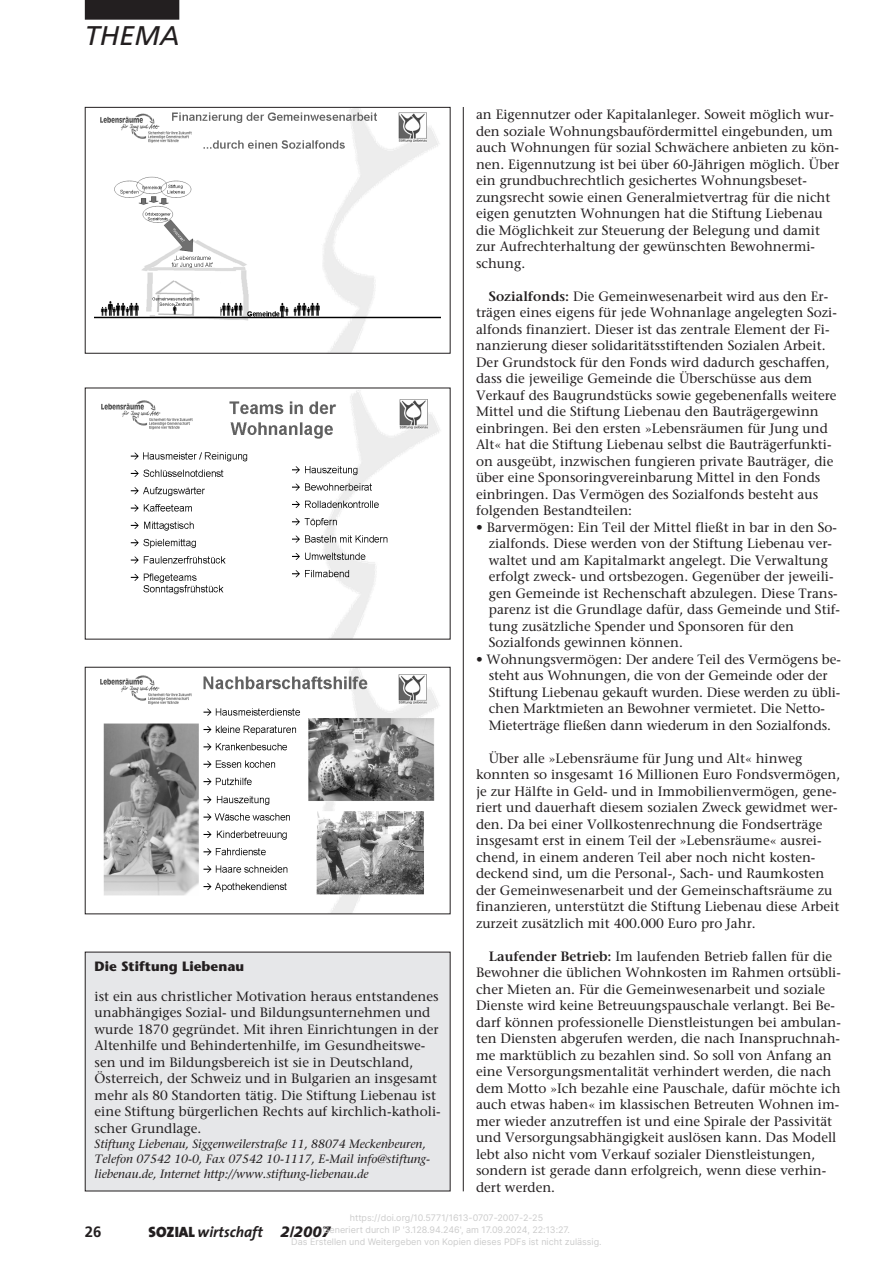
<style>
.page{position:relative;width:893px;height:1263px;background:#fff}
.page>*{position:absolute;margin:0;border:0;box-sizing:border-box;transform-origin:0 0}
.t1{font:italic 27px "Frutiger";color:#231f20}
.t2{font:italic 700 15px "The Sans";color:#231f20}
.t3{font:700 15px "Frutiger";color:#231f20}
.t4{font:13.5px/16.5px "Stone Serif";color:#231f20}
.t5{font:700 13.5px "Stone Sans";color:#231f20}
.t6{font:italic 12px/15px "Stone Serif";color:#231f20}
.t7{font:9px/12px "Inter";color:#ccc;text-align:center}
.s1{font-weight:600}
.s2{font-family:"The Sans Black Caps";font-weight:400;font-style:normal}
.s3{font-family:"Frutiger";font-weight:900}
</style>
<div class="page">
<hr style="left:463px;top:107px;width:1px;height:1084px;background:#231f20">
<div style="left:85px;top:0;width:94px;height:20px;background:#231f20"></div>
<div style="left:85px;top:952px;width:365px;height:239px;background:#e6e7e9"></div>
<img style="left:100px;top:669px;width:339px;height:243px">
<div style="left:85px;top:667px;width:365px;height:247px;border:1px solid #231f20"></div>
<img style="left:101px;top:390px;width:339px;height:247px">
<img style="left:95px;top:109px;width:345px;height:243px">
<div style="left:85px;top:107px;width:365px;height:247px;border:1px solid #231f20"></div>
<h1 class="t1" style="left:85px;top:25px;width:96px">THEMA</h1>
<p class="t4" style="left:476px;top:108px;width:365px">an Eigennutzer oder Kapitalanleger. Soweit möglich wur&shy;den soziale Wohnungsbaufördermittel eingebunden, um auch Wohnungen für sozial Schwächere anbieten zu kön&shy;nen. Eigennutzung ist bei über 60-Jährigen möglich. Über ein grundbuchrechtlich gesichertes Wohnungsbeset&shy;zungsrecht sowie einen Generalmietvertrag für die nicht eigen genutzten Wohnungen hat die Stiftung Liebenau die Möglichkeit zur Steuerung der Belegung und damit zur Aufrechterhaltung der gewünschten Bewohnermi&shy;schung.</p>
<p class="t4" style="left:476px;top:289px;width:362px;text-indent:13px"><span class="s1">Sozialfonds:</span> Die Gemeinwesenarbeit wird aus den Er&shy;trägen eines eigens für jede Wohnanlage angelegten Sozi&shy;alfonds finanziert. Dieser ist das zentrale Element der Fi&shy;nanzierung dieser solidaritätsstiftenden Sozialen Arbeit.<br>Der Grundstock für den Fonds wird dadurch geschaffen, dass die jeweilige Gemeinde die Überschüsse aus dem Verkauf des Baugrundstücks sowie gegebenenfalls weitere Mittel und die Stiftung Liebenau den Bauträgergewinn einbringen. Bei den ersten »Lebensräumen für Jung und Alt« hat die Stiftung Liebenau selbst die Bauträgerfunkti&shy;on ausgeübt, inzwischen fungieren private Bauträger, die über eine Sponsoringvereinbarung Mittel in den Fonds einbringen. Das Vermögen des Sozialfonds besteht aus folgenden Bestandteilen:</p>
<p class="t4" style="left:489px;top:520px;width:353px;text-indent:-13px">• Barvermögen: Ein Teil der Mittel fließt in bar in den So&shy;zialfonds. Diese werden von der Stiftung Liebenau ver&shy;waltet und am Kapitalmarkt angelegt. Die Verwaltung erfolgt zweck- und ortsbezogen. Gegenüber der jeweili&shy;gen Gemeinde ist Rechenschaft abzulegen. Diese Trans&shy;parenz ist die Grundlage dafür, dass Gemeinde und Stif&shy;tung zusätzliche Spender und Sponsoren für den Sozialfonds gewinnen können.</p>
<p class="t4" style="left:489px;top:652px;width:354px;text-indent:-13px">• Wohnungsvermögen: Der andere Teil des Vermögens be&shy;steht aus Wohnungen, die von der Gemeinde oder der Stiftung Liebenau gekauft wurden. Diese werden zu übli&shy;chen Marktmieten an Bewohner vermietet. Die Netto-Mieterträge fließen dann wiederum in den Sozialfonds.</p>
<p class="t4" style="left:476px;top:751px;width:366px;text-indent:13px">Über alle »Lebensräume für Jung und Alt« hinweg konnten so insgesamt 16 Millionen Euro Fondsvermögen, je zur Hälfte in Geld- und in Immobilienvermögen, gene&shy;riert und dauerhaft diesem sozialen Zweck gewidmet wer&shy;den. Da bei einer Vollkostenrechnung die Fondserträge insgesamt erst in einem Teil der »Lebensräume« ausrei&shy;chend, in einem anderen Teil aber noch nicht kosten&shy;deckend sind, um die Personal-, Sach- und Raumkosten der Gemeinwesenarbeit und der Gemeinschaftsräume zu finanzieren, unterstützt die Stiftung Liebenau diese Arbeit zurzeit zusätzlich mit 400.000 Euro pro Jahr.</p>
<p class="t4" style="left:476px;top:949px;width:366px;text-indent:13px"><span class="s1">Laufender Betrieb:</span> Im laufenden Betrieb fallen für die Bewohner die üblichen Wohnkosten im Rahmen ortsübli&shy;cher Mieten an. Für die Gemeinwesenarbeit und soziale Dienste wird keine Betreuungspauschale verlangt. Bei Be&shy;darf können professionelle Dienstleistungen bei ambulan&shy;ten Diensten abgerufen werden, die nach Inanspruchnah&shy;me marktüblich zu bezahlen sind. So soll von Anfang an eine Versorgungsmentalität verhindert werden, die nach dem Motto »Ich bezahle eine Pauschale, dafür möchte ich auch etwas haben« im klassischen Betreuten Wohnen im&shy;mer wieder anzutreffen ist und eine Spirale der Passivität und Versorgungsabhängigkeit auslösen kann. Das Modell lebt also nicht vom Verkauf sozialer Dienstleistungen, sondern ist gerade dann erfolgreich, wenn diese verhin&shy;dert werden.</p>
<p class="t5" style="left:95px;top:961px;width:151px">Die Stiftung Liebenau</p>
<p class="t4" style="left:95px;top:989px;width:348px">ist ein aus christlicher Motivation heraus entstandenes unabhängiges Sozial- und Bildungsunternehmen und wurde 1870 gegründet. Mit ihren Einrichtungen in der Altenhilfe und Behindertenhilfe, im Gesundheitswe&shy;sen und im Bildungsbereich ist sie in Deutschland, Österreich, der Schweiz und in Bulgarien an insgesamt mehr als 80 Standorten tätig. Die Stiftung Liebenau ist eine Stiftung bürgerlichen Rechts auf kirchlich-katholi&shy;scher Grundlage.</p>
<p class="t6" style="left:95px;top:1138px;width:337px">Stiftung Liebenau, Siggenweilerstraße 11, 88074 Meckenbeuren,<br>Telefon 07542 10-0, Fax 07542 10-1117, E-Mail info@stiftung&shy;liebenau.de, Internet http://www.stiftung-liebenau.de</p>
<p class="t7" style="left:291px;top:1212px;width:312px">https://doi.org/10.5771/1613-0707-2007-2-25<br>Generiert durch IP '3.128.94.246', am 17.09.2024, 22:13:27.<br>Das Erstellen und Weitergeben von Kopien dieses PDFs ist nicht zulässig.</p>
<p class="t2" style="left:149px;top:1225px;width:184px"><span class="s2">SOZIAL</span> wirtschaft <span class="s3">2/2007</span></p>
<p class="t3" style="left:85px;top:1225px;width:18px">26</p>
</div>
